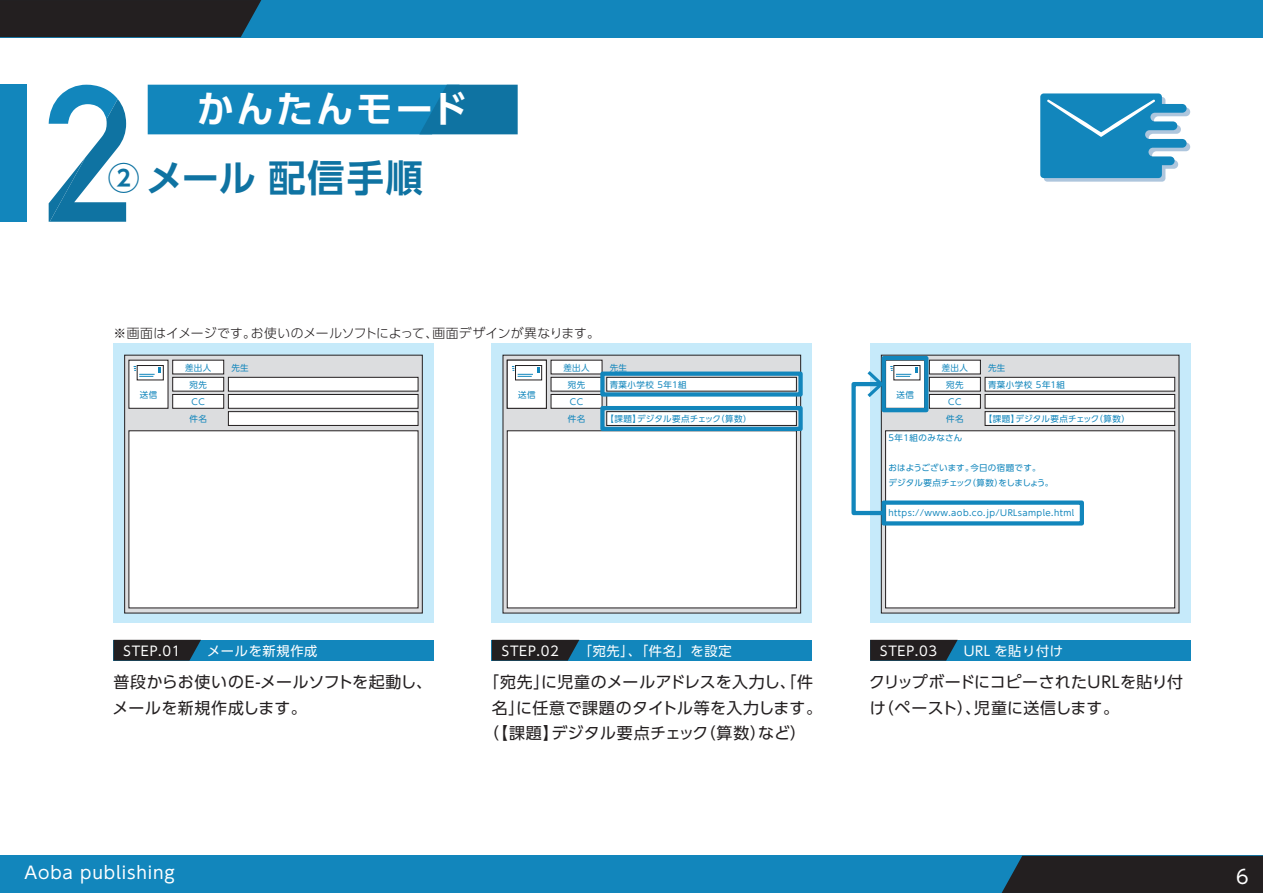
<style>
.page{position:relative;width:1263px;height:893px;background:#fff}
.page>*{position:absolute;margin:0;border:0;box-sizing:border-box;transform-origin:0 0}
.t1{font:700 37.2px "UD Shin Go Pro De";letter-spacing:.07em;color:#fff}
.t2{font:700 37.2px "UD Shin Go Pro De";letter-spacing:.05em;color:#0f73a2}
.t3{font:700 31.95px "UD Shin Go Pro De";color:#0f73a2}
.t4{font:19.2px "UD Shin Go Pro";color:#fff}
.t5{font:16.95px "UD Shin Go Pro";letter-spacing:.05em;color:#fff}
.t6{font:15.9px/25.5px "UD Shin Go Pro";letter-spacing:.025em;color:#231f20}
.t7{font:13.2px "UD Shin Go Pro";letter-spacing:.05em;color:#fff}
.t8{font:300 12.75px "UD Shin Go Pro";letter-spacing:.01em;color:#231f20}
.t9{font:8.55px/17.1px "UD Shin Go Pro";letter-spacing:.05em;color:#1286bc}
.t10{font:8.55px/14.9px "UD Shin Go Pro";letter-spacing:.025em;color:#1286bc}
</style>
<div class="page">
<div style="left:0;top:0;width:1263px;height:37px;background:#1286bc"></div>
<div style="left:0;top:856px;width:1262px;height:37px;background:#1286bc"></div>
<div style="left:0;top:0;width:261px;height:37px;background:#231f20"></div>
<div style="left:1002px;top:856px;width:261px;height:37px;background:#231f20"></div>
<div style="left:0;top:85px;width:26px;height:137px;background:#1286bc"></div>
<div style="left:492px;top:343px;width:320px;height:279px;background:#c6eafa"></div>
<div style="left:870px;top:343px;width:320px;height:279px;background:#c6eafa"></div>
<div style="left:113px;top:343px;width:320px;height:279px;background:#c6eafa"></div>
<div style="left:113px;top:640px;width:320px;height:21px;background:#1286bc"></div>
<svg style="left:113px;top:640px;width:88px;height:21px;background:#21272d"></svg>
<div style="left:492px;top:640px;width:320px;height:21px;background:#1286bc"></div>
<svg style="left:492px;top:640px;width:87px;height:21px;background:#21272c"></svg>
<div style="left:870px;top:640px;width:320px;height:21px;background:#1286bc"></div>
<svg style="left:870px;top:640px;width:88px;height:21px;background:#21272d"></svg>
<svg style="left:148px;top:85px;width:370px;height:49px;background:#1181b6"></svg>
<svg style="left:503px;top:355px;width:298px;height:258px;background:#c5c6c9"></svg>
<svg style="left:49px;top:85px;width:77px;height:137px"></svg>
<div style="left:109px;top:163px;width:30px;height:30px;background:#fff;border-radius:50%"></div>
<svg style="left:1040px;top:93px;width:150px;height:89px;background:#439ec9"></svg>
<svg style="left:124px;top:355px;width:298px;height:258px;background:#c3c3c5"></svg>
<div style="left:129px;top:431px;width:289px;height:177px;background:#fff"></div>
<div style="left:172px;top:360px;width:52px;height:14px;background:#fff"></div>
<div style="left:172px;top:377px;width:52px;height:14px;background:#fff;border:1px solid #231f20"></div>
<div style="left:228px;top:377px;width:190px;height:14px;background:#fff;border:1px solid #231f20"></div>
<div style="left:228px;top:394px;width:190px;height:14px;background:#fff;border:1px solid #231f20"></div>
<div style="left:228px;top:411px;width:190px;height:15px;background:#fff;border:1px solid #231f20"></div>
<div style="left:172px;top:394px;width:52px;height:14px;background:#fff;border:1px solid #231f20"></div>
<div style="left:129px;top:360px;width:39px;height:48px;background:#fff"></div>
<div style="left:137px;top:365px;width:27px;height:15px;background:#fff;border:1px solid #231f20"></div>
<svg style="left:134px;top:366px;width:27px;height:11px"></svg>
<div style="left:507px;top:431px;width:290px;height:177px;background:#fff;border:1px solid #231f20"></div>
<div style="left:551px;top:360px;width:51px;height:14px;background:#fff"></div>
<div style="left:551px;top:377px;width:51px;height:14px;background:#fff;border:1px solid #231f20"></div>
<div style="left:606px;top:377px;width:191px;height:14px;background:#fff;border:1px solid #231f20"></div>
<div style="left:606px;top:394px;width:191px;height:14px;background:#fff;border:1px solid #231f20"></div>
<div style="left:606px;top:411px;width:191px;height:15px;background:#fff;border:1px solid #231f20"></div>
<div style="left:551px;top:394px;width:51px;height:14px;background:#fff;border:1px solid #231f20"></div>
<svg style="left:881px;top:355px;width:298px;height:258px;background:#c5c6c8"></svg>
<div style="left:885px;top:431px;width:290px;height:177px;background:#fff;border:1px solid #231f20"></div>
<div style="left:929px;top:360px;width:51px;height:14px;background:#fff"></div>
<div style="left:929px;top:377px;width:51px;height:14px;background:#fff;border:1px solid #231f20"></div>
<div style="left:985px;top:377px;width:190px;height:14px;background:#fff;border:1px solid #231f20"></div>
<div style="left:985px;top:394px;width:190px;height:14px;background:#fff;border:1px solid #231f20"></div>
<div style="left:985px;top:411px;width:190px;height:15px;background:#fff;border:1px solid #231f20"></div>
<div style="left:929px;top:394px;width:51px;height:14px;background:#fff;border:1px solid #231f20"></div>
<div style="left:600px;top:372px;width:203px;height:25px;border:4px solid #1286bc"></div>
<div style="left:881px;top:500px;width:203px;height:26px;border:4px solid #1286bc"></div>
<div style="left:600px;top:406px;width:203px;height:25px;border:4px solid #1286bc"></div>
<div style="left:507px;top:360px;width:40px;height:48px;background:#fff;border:1px solid #231f20"></div>
<svg style="left:515px;top:365px;width:27px;height:15px"></svg>
<svg style="left:512px;top:366px;width:27px;height:11px"></svg>
<div style="left:885px;top:360px;width:40px;height:48px;background:#fff"></div>
<svg style="left:894px;top:365px;width:26px;height:15px"></svg>
<svg style="left:851px;top:366px;width:67px;height:151px"></svg>
<div style="left:881px;top:356px;width:47px;height:56px;border:4px solid #1286bc"></div>
<h1 class="t1" style="left:197px;top:79px;width:272px">かんたんモード</h1>
<h2 class="t3" style="left:108px;top:152px;width:33px">②</h2>
<h1 class="t2" style="left:146px;top:148px;width:278px">メール 配信手順</h1>
<p class="t8" style="left:113px;top:323px;width:488px">※画面はイメージです。お使いのメールソフトによって、画面デザインが異なります。</p>
<p class="t9" style="left:140px;top:385px;width:19px">送信</p>
<p class="t9" style="left:185px;top:359px;width:28px">差出人</p>
<p class="t9" style="left:231px;top:359px;width:19px">先生</p>
<p class="t9" style="left:189px;top:376px;width:19px">宛先</p>
<p class="t9" style="left:189px;top:393px;width:19px">CC件名</p>
<p class="t9" style="left:563px;top:359px;width:28px">差出人</p>
<p class="t9" style="left:610px;top:359px;width:79px">先生<br>青葉小学校 5年１組</p>
<p class="t10" style="left:605px;top:411px;width:148px">【課題】デジタル要点チェック（算数）</p>
<p class="t9" style="left:942px;top:359px;width:28px">差出人</p>
<p class="t9" style="left:988px;top:359px;width:79px">先生<br>青葉小学校 5年１組</p>
<p class="t10" style="left:984px;top:411px;width:148px">【課題】デジタル要点チェック（算数）</p>
<p class="t9" style="left:888px;top:429px;width:75px">5年1組のみなさん</p>
<p class="t10" style="left:888px;top:460px;width:167px">おはようございます。今日の宿題です。<br>デジタル要点チェック（算数）をしましょう。</p>
<p class="t9" style="left:888px;top:504px;width:187px">https://www.aob.co.jp/URLsample.html</p>
<p class="t9" style="left:568px;top:376px;width:19px">宛先</p>
<p class="t9" style="left:946px;top:376px;width:19px">宛先</p>
<p class="t9" style="left:518px;top:385px;width:19px">送信</p>
<p class="t9" style="left:896px;top:385px;width:19px">送信</p>
<p class="t9" style="left:568px;top:393px;width:19px">CC件名</p>
<p class="t9" style="left:946px;top:393px;width:19px">CC件名</p>
<p class="t7" style="left:124px;top:640px;width:59px">STEP.01</p>
<p class="t7" style="left:207px;top:640px;width:112px">メールを新規作成</p>
<p class="t7" style="left:502px;top:640px;width:59px">STEP.02</p>
<p class="t7" style="left:579px;top:640px;width:154px">「宛先」、「件名」を設定</p>
<p class="t7" style="left:880px;top:640px;width:59px">STEP.03</p>
<p class="t7" style="left:964px;top:640px;width:101px">URL を貼り付け</p>
<p class="t6" style="left:113px;top:669px;width:321px">普段からお使いのE-メールソフトを起動し、メールを新規作成します。</p>
<p class="t6" style="left:483px;top:669px;width:331px">「宛先」に児童のメールアドレスを入力し、「件</p>
<p class="t6" style="left:492px;top:695px;width:332px">名」に任意で課題のタイトル等を入力します。</p>
<p class="t6" style="left:483px;top:720px;width:324px">（【課題】デジタル要点チェック（算数）など）</p>
<p class="t5" style="left:25px;top:858px;width:151px">Aoba publishing</p>
<p class="t6" style="left:869px;top:669px;width:315px">クリップボードにコピーされたURLを貼り付け（ペースト）、児童に送信します。</p>
<p class="t4" style="left:1236px;top:861px;width:14px">6</p>
</div>
